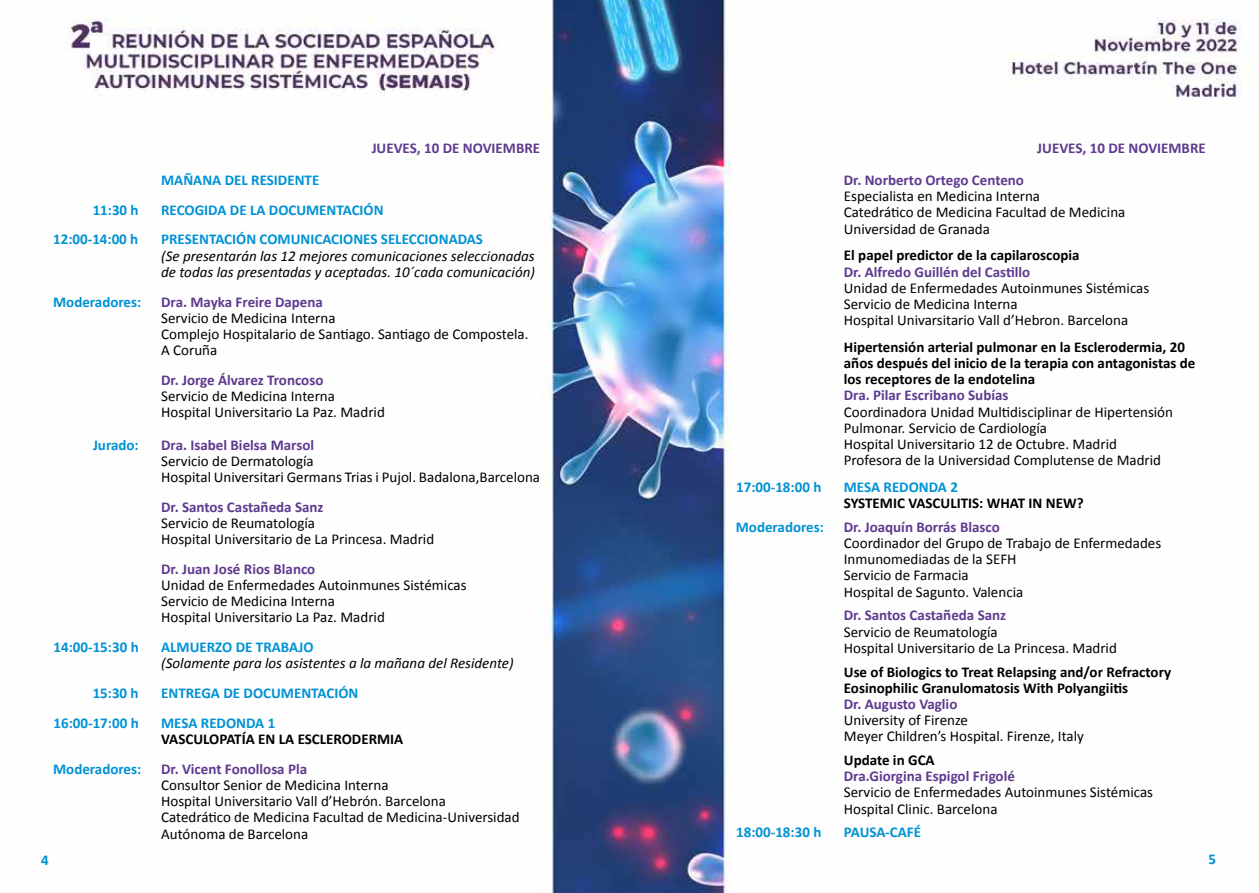
<style>
.page{position:relative;width:1259px;height:893px;background:#fff}
.page>*{position:absolute;margin:0;border:0;box-sizing:border-box;transform-origin:0 0}
.t1{font:15px/16.2px "Calibri";color:#000}
.t2{font:700 15px "Calibri";color:#5f3a8f}
.t3{font:700 15px/16.2px "Calibri";color:#000}
.t4{font:700 15px "Calibri";color:#0092d4}
.t5{font:italic 15px/16.2px "Calibri";color:#000}
</style>
<div class="page">
<img style="left:65px;top:0;width:1184px;height:893px">
<p class="t4" style="left:161px;top:170px;width:160px">MAÑANA DEL RESIDENTE</p>
<p class="t2" style="left:372px;top:138px;width:170px">JUEVES, 10 DE NOVIEMBRE</p>
<p class="t4" style="left:93px;top:200px;width:48px">11:30 h</p>
<p class="t4" style="left:161px;top:200px;width:224px">RECOGIDA DE LA DOCUMENTACIÓN</p>
<p class="t4" style="left:53px;top:230px;width:87px">12:00-14:00 h</p>
<p class="t4" style="left:161px;top:230px;width:323px">PRESENTACIÓN COMUNICACIONES SELECCIONADAS</p>
<p class="t5" style="left:161px;top:247px;width:375px">(Se presentarán las 12 mejores comunicaciones seleccionadas de todas las presentadas y aceptadas. 10´cada comunicación)</p>
<p class="t4" style="left:53px;top:292px;width:90px">Moderadores:</p>
<p class="t2" style="left:161px;top:292px;width:163px">Dra. Mayka Freire Dapena</p>
<p class="t1" style="left:161px;top:310px;width:369px">Servicio de Medicina Interna<br>Complejo Hospitalario de Santiago. Santiago de Compostela.<br>A Coruña</p>
<p class="t2" style="left:161px;top:370px;width:164px">Dr. Jorge Álvarez Troncoso</p>
<p class="t1" style="left:161px;top:388px;width:225px">Servicio de Medicina Interna<br>Hospital Universitario La Paz. Madrid</p>
<p class="t4" style="left:93px;top:435px;width:47px">Jurado:</p>
<p class="t2" style="left:161px;top:435px;width:154px">Dra. Isabel Bielsa Marsol</p>
<p class="t1" style="left:161px;top:453px;width:380px">Servicio de Dermatología<br>Hospital Universitari Germans Trias i Pujol. Badalona,Barcelona</p>
<p class="t2" style="left:161px;top:497px;width:164px">Dr. Santos Castañeda Sanz</p>
<p class="t1" style="left:161px;top:515px;width:274px">Servicio de Reumatología<br>Hospital Universitario de La Princesa. Madrid</p>
<p class="t2" style="left:161px;top:559px;width:156px">Dr. Juan José Rios Blanco</p>
<p class="t1" style="left:161px;top:577px;width:307px">Unidad de Enfermedades Autoinmunes Sistémicas<br>Servicio de Medicina Interna<br>Hospital Universitario La Paz. Madrid</p>
<p class="t4" style="left:54px;top:638px;width:87px">14:00-15:30 h</p>
<p class="t4" style="left:161px;top:638px;width:154px">ALMUERZO DE TRABAJO</p>
<p class="t5" style="left:161px;top:655px;width:354px">(Solamente para los asistentes a la mañana del Residente)</p>
<p class="t4" style="left:93px;top:683px;width:48px">15:30 h</p>
<p class="t4" style="left:161px;top:683px;width:199px">ENTREGA DE DOCUMENTACIÓN</p>
<p class="t4" style="left:54px;top:713px;width:87px">16:00-17:00 h</p>
<p class="t4" style="left:161px;top:713px;width:116px">MESA REDONDA 1</p>
<p class="t3" style="left:161px;top:731px;width:244px">VASCULOPATÍA EN LA ESCLERODERMIA</p>
<p class="t4" style="left:53px;top:759px;width:90px">Moderadores:</p>
<p class="t2" style="left:161px;top:759px;width:147px">Dr. Vicent Fonollosa Pla</p>
<p class="t1" style="left:161px;top:777px;width:360px">Consultor Senior de Medicina Interna<br>Hospital Universitario Vall d’Hebrón. Barcelona<br>Catedrático de Medicina Facultad de Medicina-Universidad Autónoma de Barcelona</p>
<p class="t2" style="left:1037px;top:138px;width:170px">JUEVES, 10 DE NOVIEMBRE</p>
<p class="t2" style="left:844px;top:170px;width:182px">Dr. Norberto Ortego Centeno</p>
<p class="t1" style="left:844px;top:188px;width:283px">Especialista en Medicina Interna<br>Catedrático de Medicina Facultad de Medicina<br>Universidad de Granada</p>
<p class="t3" style="left:844px;top:247px;width:237px">El papel predictor de la capilaroscopia</p>
<p class="t2" style="left:844px;top:262px;width:188px">Dr. Alfredo Guillén del Castillo</p>
<p class="t1" style="left:844px;top:280px;width:307px">Unidad de Enfermedades Autoinmunes Sistémicas<br>Servicio de Medicina Interna<br>Hospital Univarsitario Vall d’Hebron. Barcelona</p>
<p class="t3" style="left:844px;top:339px;width:353px">Hipertensión arterial pulmonar en la Esclerodermia, 20 años después del inicio de la terapia con antagonistas de los receptores de la endotelina</p>
<p class="t2" style="left:844px;top:386px;width:166px">Dra. Pilar Escribano Subías</p>
<p class="t1" style="left:844px;top:404px;width:331px">Coordinadora Unidad Multidisciplinar de Hipertensión Pulmonar. Servicio de Cardiología<br>Hospital Universitario 12 de Octubre. Madrid Profesora de la Universidad Complutense de Madrid</p>
<p class="t4" style="left:736px;top:477px;width:87px">17:00-18:00 h</p>
<p class="t4" style="left:844px;top:477px;width:116px">MESA REDONDA 2</p>
<p class="t3" style="left:844px;top:495px;width:241px">SYSTEMIC VASCULITIS: WHAT IN NEW?</p>
<p class="t4" style="left:736px;top:517px;width:90px">Moderadores:</p>
<p class="t2" style="left:844px;top:517px;width:157px">Dr. Joaquín Borrás Blasco</p>
<p class="t1" style="left:844px;top:535px;width:319px">Coordinador del Grupo de Trabajo de Enfermedades<br>Inmunomediadas de la SEFH<br>Servicio de Farmacia<br>Hospital de Sagunto. Valencia</p>
<p class="t2" style="left:844px;top:606px;width:164px">Dr. Santos Castañeda Sanz</p>
<p class="t1" style="left:844px;top:624px;width:274px">Servicio de Reumatología<br>Hospital Universitario de La Princesa. Madrid</p>
<p class="t3" style="left:844px;top:663px;width:329px">Use of Biologics to Treat Relapsing and/or Refractory<br>Eosinophilic Granulomatosis With Polyangiitis</p>
<p class="t2" style="left:844px;top:694px;width:115px">Dr. Augusto Vaglio</p>
<p class="t1" style="left:844px;top:712px;width:242px">University of Firenze<br>Meyer Children’s Hospital. Firenze, Italy</p>
<p class="t3" style="left:844px;top:752px;width:92px">Update in GCA</p>
<p class="t2" style="left:844px;top:767px;width:173px">Dra.Giorgina Espigol Frigolé</p>
<p class="t1" style="left:844px;top:784px;width:311px">Servicio de Enfermedades Autoinmunes Sistémicas<br>Hospital Clinic. Barcelona</p>
<p class="t4" style="left:736px;top:823px;width:87px">18:00-18:30 h</p>
<p class="t4" style="left:844px;top:823px;width:79px">PAUSA-CAFÉ</p>
<p class="t4" style="left:41px;top:851px;width:9px">4</p>
<p class="t4" style="left:1208px;top:849px;width:9px">5</p>
</div>
